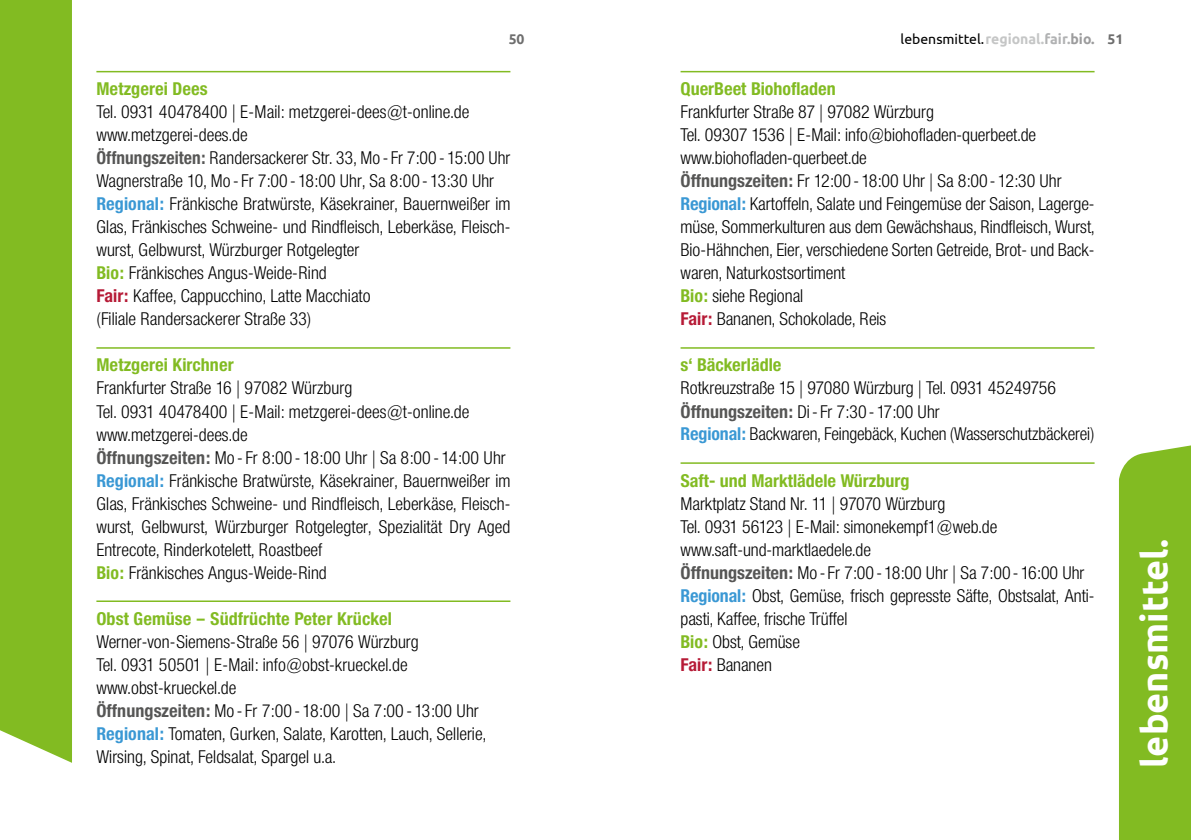
<style>
.page{position:relative;width:1191px;height:840px;background:#fff}
.page>*{position:absolute;margin:0;border:0;box-sizing:border-box;transform-origin:0 0}
.t1{font:700 36px "Ubuntu";color:#fff}
.t2{font:300 18px/23px "Neue Helvetica Condensed BQ";letter-spacing:.005em;color:#000}
.t3{font:700 18px "Neue Helvetica Condensed BQ";color:#82bb22}
.t4{font:14px "Ubuntu";color:#000}
.t5{font:700 14px "Ubuntu";color:#6e6e6e}
.s1{font-weight:700;color:#c5c6c6}
.s2{font-weight:700;color:#b1b2b3}
.s3{font-weight:700;color:#9c9c9d}
.s4{font-weight:700;color:#6e6e6e}
.s5{font-weight:700;color:#565655}
.s6{font-weight:700;color:#3a98d4}
.s7{font-weight:700;color:#82bb22}
.s8{font-weight:700;color:#b61a36}
</style>
<div class="page">
<div style="left:1119px;top:445px;width:72px;height:394px;background:#82bb22"></div>
<div style="left:0;top:0;width:72px;height:762px;background:#82bb22"></div>
<hr style="left:96px;top:71px;width:414px;height:1px;background:#82bb22">
<hr style="left:96px;top:347px;width:414px;height:1px;background:#82bb22">
<hr style="left:96px;top:600px;width:414px;height:1px;background:#82bb22">
<hr style="left:680px;top:71px;width:414px;height:1px;background:#82bb22">
<hr style="left:680px;top:347px;width:414px;height:1px;background:#82bb22">
<hr style="left:680px;top:462px;width:414px;height:1px;background:#82bb22">
<p class="t5" style="left:509px;top:30px;width:17px">50</p>
<p class="t4" style="left:900px;top:30px;width:224px">lebensmittel.<span class="s1">regional.</span><span class="s2">fair.</span><span class="s3">bio.</span> <span class="s4">51</span></p>
<p class="t3" style="left:96px;top:78px;width:113px">Metzgerei Dees</p>
<p class="t2" style="left:96px;top:100px;width:415px">Tel. 0931 40478400 | E-Mail: metzgerei-dees@t-online.de www.metzgerei-dees.de<br><span class="s5">Öffnungszeiten:</span> Randersackerer Str. 33, Mo - Fr 7:00 - 15:00 Uhr Wagnerstraße 10, Mo - Fr 7:00 - 18:00 Uhr, Sa 8:00 - 13:30 Uhr <span class="s6">Regional:</span> Fränkische Bratwürste, Käsekrainer, Bauernweißer im Glas, Fränkisches Schweine- und Rindfleisch, Leberkäse, Fleisch&shy;wurst, Gelbwurst, Würzburger Rotgelegter<br><span class="s7">Bio:</span> Fränkisches Angus-Weide-Rind<br><span class="s8">Fair:</span> Kaffee, Cappucchino, Latte Macchiato<br>(Filiale Randersackerer Straße 33)</p>
<p class="t3" style="left:96px;top:354px;width:139px">Metzgerei Kirchner</p>
<p class="t2" style="left:96px;top:376px;width:415px">Frankfurter Straße 16 | 97082 Würzburg<br>Tel. 0931 40478400 | E-Mail: metzgerei-dees@t-online.de www.metzgerei-dees.de<br><span class="s5">Öffnungszeiten:</span> Mo - Fr 8:00 - 18:00 Uhr | Sa 8:00 - 14:00 Uhr <span class="s6">Regional:</span> Fränkische Bratwürste, Käsekrainer, Bauernweißer im Glas, Fränkisches Schweine- und Rindfleisch, Leberkäse, Fleisch&shy;wurst, Gelbwurst, Würzburger Rotgelegter, Spezialität Dry Aged Entrecote, Rinderkotelett, Roastbeef<br><span class="s7">Bio:</span> Fränkisches Angus-Weide-Rind</p>
<p class="t3" style="left:96px;top:607px;width:297px">Obst Gemüse – Südfrüchte Peter Krückel</p>
<p class="t2" style="left:96px;top:629px;width:391px">Werner-von-Siemens-Straße 56 | 97076 Würzburg<br>Tel. 0931 50501 | E-Mail: info@obst-krueckel.de www.obst-krueckel.de<br><span class="s5">Öffnungszeiten:</span> Mo - Fr 7:00 - 18:00 | Sa 7:00 - 13:00 Uhr <span class="s6">Regional:</span> Tomaten, Gurken, Salate, Karotten, Lauch, Sellerie, Wirsing, Spinat, Feldsalat, Spargel u.a.</p>
<p class="t3" style="left:680px;top:78px;width:157px">QuerBeet Biohofladen</p>
<p class="t2" style="left:680px;top:100px;width:415px">Frankfurter Straße 87 | 97082 Würzburg<br>Tel. 09307 1536 | E-Mail: info@biohofladen-querbeet.de www.biohofladen-querbeet.de<br><span class="s5">Öffnungszeiten:</span> Fr 12:00 - 18:00 Uhr | Sa 8:00 - 12:30 Uhr <span class="s6">Regional:</span> Kartoffeln, Salate und Feingemüse der Saison, Lagerge&shy;müse, Sommerkulturen aus dem Gewächshaus, Rindfleisch, Wurst, Bio-Hähnchen, Eier, verschiedene Sorten Getreide, Brot- und Back&shy;waren, Naturkostsortiment<br><span class="s7">Bio:</span> siehe Regional<br><span class="s8">Fair:</span> Bananen, Schokolade, Reis</p>
<p class="t3" style="left:680px;top:354px;width:102px">s‘ Bäckerlädle</p>
<p class="t2" style="left:680px;top:376px;width:415px">Rotkreuzstraße 15 | 97080 Würzburg | Tel. 0931 45249756<br><span class="s5">Öffnungszeiten:</span> Di- Fr 7:30 - 17:00 Uhr<br><span class="s6">Regional:</span> Backwaren, Feingebäck, Kuchen (Wasserschutzbäckerei)</p>
<p class="t3" style="left:680px;top:469px;width:230px">Saft- und Marktlädele Würzburg</p>
<p class="t2" style="left:680px;top:491px;width:415px">Marktplatz Stand Nr. 11 | 97070 Würzburg<br>Tel. 0931 56123 | E-Mail: simonekempf1@web.de www.saft-und-marktlaedele.de<br><span class="s5">Öffnungszeiten:</span> Mo - Fr 7:00 - 18:00 Uhr | Sa 7:00 - 16:00 Uhr <span class="s6">Regional:</span> Obst, Gemüse, frisch gepresste Säfte, Obstsalat, Anti&shy;pasti, Kaffee, frische Trüffel<br><span class="s7">Bio:</span> Obst, Gemüse<br><span class="s8">Fair:</span> Bananen</p>
<h1 class="t1" style="left:1132px;top:767px;width:230px;rotate:-90deg">lebensmittel.</h1>
</div>
